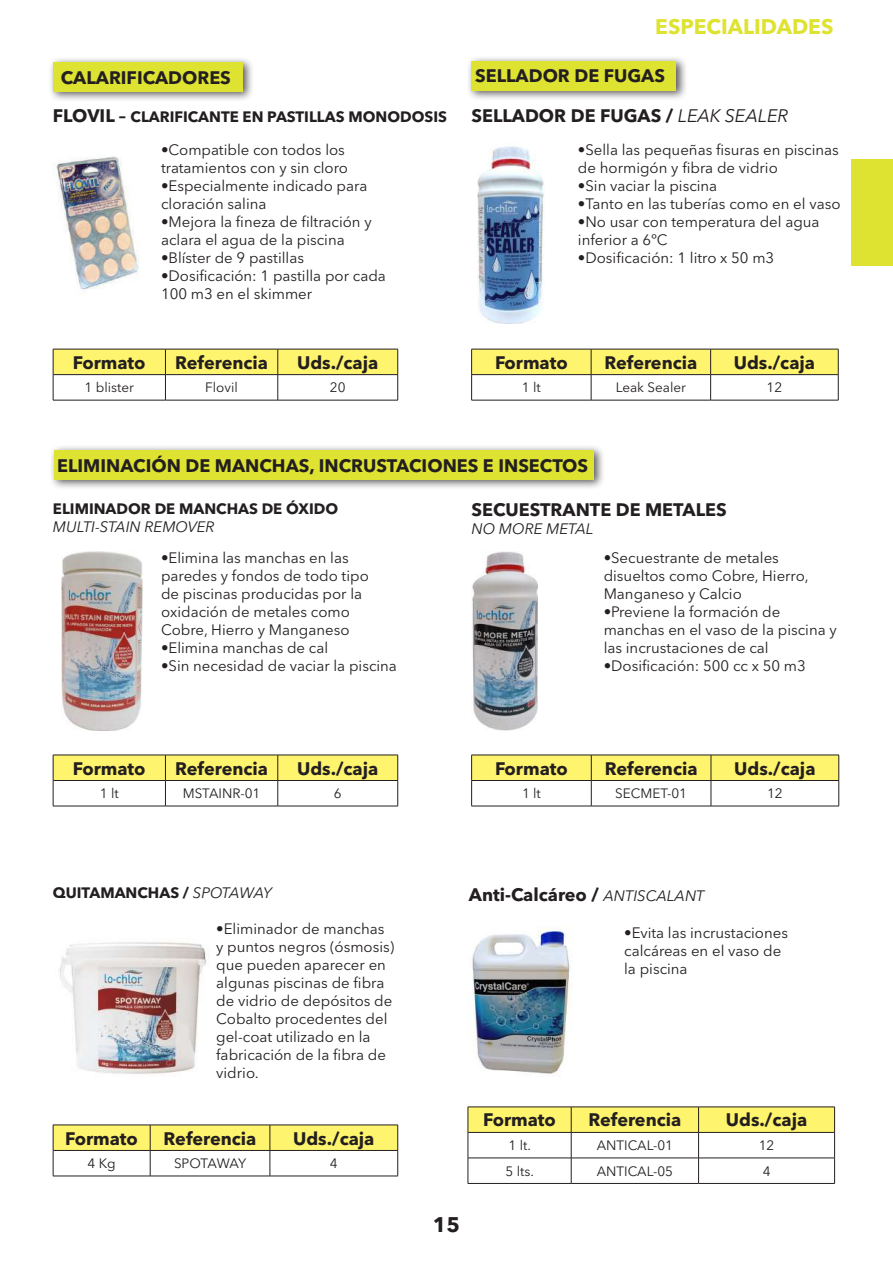
<style>
.page{position:relative;width:893px;height:1263px;background:#fff}
.page>*{position:absolute;margin:0;border:0;box-sizing:border-box;transform-origin:0 0}
.t1{font:700 21px "Avenir Next LT Pro";color:#dee230}
.t2{font:700 21px "Avenir Next LT Pro";color:#231f20}
.t3{font:700 18px "Avenir Next LT Pro";color:#231f20}
.t4{font:15px/18px "Avenir Next LT Pro";color:#231f20}
.t5{font:700 15px "Avenir Next LT Pro";color:#231f20}
.t6{font:italic 15px "Avenir Next LT Pro";color:#231f20}
.t7{font:13.5px "Avenir Next LT Pro";color:#231f20}
.s1{font-size:18px}
.s2{font-weight:400;font-style:italic}
.s3{font-weight:400;font-style:italic;font-size:15px}
</style>
<div class="page">
<div style="left:851px;top:159px;width:42px;height:107px;background:#dee230"></div>
<div style="left:466px;top:56px;width:222px;height:45px;background:#231f20;opacity:.75"></div>
<div style="left:471px;top:61px;width:205px;height:29px;background:#dee230"></div>
<div style="left:48px;top:57px;width:206px;height:46px;background:#231f20;opacity:.75"></div>
<div style="left:53px;top:62px;width:190px;height:29px;background:#dee230"></div>
<svg style="left:53px;top:349px;width:345px;height:51px"></svg>
<hr style="left:53px;top:400px;width:112px;height:1px;background:#231f20">
<hr style="left:165px;top:400px;width:113px;height:1px;background:#231f20">
<hr style="left:278px;top:400px;width:120px;height:1px;background:#231f20">
<svg style="left:471px;top:349px;width:368px;height:51px"></svg>
<hr style="left:471px;top:400px;width:120px;height:1px;background:#231f20">
<hr style="left:591px;top:400px;width:120px;height:1px;background:#231f20">
<hr style="left:711px;top:400px;width:127px;height:1px;background:#231f20">
<img style="left:56px;top:156px;width:83px;height:134px">
<svg style="left:53px;top:755px;width:345px;height:51px"></svg>
<hr style="left:53px;top:806px;width:112px;height:1px;background:#231f20">
<hr style="left:165px;top:806px;width:113px;height:1px;background:#231f20">
<hr style="left:278px;top:806px;width:120px;height:1px;background:#231f20">
<svg style="left:471px;top:755px;width:368px;height:51px"></svg>
<hr style="left:471px;top:806px;width:120px;height:1px;background:#231f20">
<hr style="left:591px;top:806px;width:120px;height:1px;background:#231f20">
<hr style="left:711px;top:806px;width:128px;height:1px;background:#231f20">
<svg style="left:53px;top:1125px;width:345px;height:51px"></svg>
<hr style="left:53px;top:1176px;width:97px;height:1px;background:#231f20">
<hr style="left:150px;top:1176px;width:120px;height:1px;background:#231f20">
<hr style="left:270px;top:1176px;width:128px;height:1px;background:#231f20">
<div style="left:49px;top:445px;width:556px;height:46px;background:#231f20;opacity:.75"></div>
<div style="left:54px;top:450px;width:540px;height:29px;background:#dee230"></div>
<img style="left:478px;top:146px;width:66px;height:177px">
<img style="left:471px;top:552px;width:66px;height:179px">
<img style="left:61px;top:552px;width:82px;height:179px">
<img style="left:59px;top:942px;width:148px;height:132px">
<hr style="left:468px;top:1183px;width:103px;height:1px;background:#231f20">
<hr style="left:571px;top:1183px;width:128px;height:1px;background:#231f20">
<hr style="left:699px;top:1183px;width:136px;height:1px;background:#231f20">
<svg style="left:468px;top:1107px;width:367px;height:76px"></svg>
<img style="left:472px;top:926px;width:100px;height:148px">
<h1 class="t1" style="left:655px;top:13px;width:180px">ESPECIALIDADES</h1>
<p class="t3" style="left:61px;top:66px;width:171px">CALARIFICADORES</p>
<p class="t3" style="left:475px;top:65px;width:191px">SELLADOR DE FUGAS</p>
<p class="t5" style="left:53px;top:108px;width:396px"><span class="s1">FLOVIL –</span> CLARIFICANTE EN PASTILLAS MONODOSIS</p>
<p class="t3" style="left:471px;top:105px;width:318px">SELLADOR DE FUGAS / <span class="s2">LEAK SEALER</span></p>
<p class="t4" style="left:161px;top:141px;width:189px">•Compatible con todos los tratamientos con y sin cloro</p>
<p class="t4" style="left:161px;top:177px;width:208px">•Especialmente indicado para cloración salina</p>
<p class="t4" style="left:161px;top:213px;width:212px">•Mejora la fineza de filtración y aclara el agua de la piscina</p>
<p class="t4" style="left:161px;top:249px;width:144px">•Blíster de 9 pastillas</p>
<p class="t4" style="left:161px;top:267px;width:226px">•Dosificación: 1 pastilla por cada<br>100 m3 en el skimmer</p>
<p class="t4" style="left:578px;top:141px;width:262px">•Sella las pequeñas fisuras en piscinas de hormigón y fibra de vidrio</p>
<p class="t4" style="left:578px;top:177px;width:141px">•Sin vaciar la piscina</p>
<p class="t4" style="left:578px;top:195px;width:264px">•Tanto en las tuberías como en el vaso</p>
<p class="t4" style="left:578px;top:213px;width:243px">•No usar con temperatura del agua inferior a 6ºC</p>
<p class="t4" style="left:578px;top:249px;width:198px">•Dosificación: 1 litro x 50 m3</p>
<p class="t3" style="left:73px;top:351px;width:74px">Formato</p>
<p class="t3" style="left:175px;top:351px;width:94px">Referencia</p>
<p class="t3" style="left:297px;top:351px;width:83px">Uds./caja</p>
<p class="t7" style="left:85px;top:380px;width:51px">1 blister</p>
<p class="t7" style="left:205px;top:380px;width:34px">Flovil</p>
<p class="t7" style="left:330px;top:380px;width:17px">20</p>
<p class="t3" style="left:495px;top:351px;width:74px">Formato</p>
<p class="t3" style="left:604px;top:351px;width:94px">Referencia</p>
<p class="t3" style="left:734px;top:351px;width:83px">Uds./caja</p>
<p class="t7" style="left:522px;top:380px;width:20px">1 lt</p>
<p class="t7" style="left:616px;top:380px;width:72px">Leak Sealer</p>
<p class="t7" style="left:767px;top:380px;width:17px">12</p>
<p class="t3" style="left:57px;top:454px;width:532px">ELIMINACIÓN DE MANCHAS, INCRUSTACIONES E INSECTOS</p>
<p class="t5" style="left:53px;top:499px;width:287px">ELIMINADOR DE MANCHAS DE ÓXIDO</p>
<p class="t6" style="left:53px;top:518px;width:163px">MULTI-STAIN REMOVER</p>
<p class="t3" style="left:471px;top:499px;width:257px">SECUESTRANTE DE METALES</p>
<p class="t6" style="left:471px;top:520px;width:124px">NO MORE METAL</p>
<p class="t4" style="left:161px;top:549px;width:209px">•Elimina las manchas en las paredes y fondos de todo tipo de piscinas producidas por la oxidación de metales como<br>Cobre, Hierro y Manganeso</p>
<p class="t4" style="left:161px;top:639px;width:169px">•Elimina manchas de cal</p>
<p class="t4" style="left:161px;top:657px;width:237px">•Sin necesidad de vaciar la piscina</p>
<p class="t4" style="left:604px;top:549px;width:206px">•Secuestrante de metales disueltos como Cobre, Hierro,<br>Manganeso y Calcio</p>
<p class="t4" style="left:604px;top:603px;width:235px">•Previene la formación de manchas en el vaso de la piscina y las incrustaciones de cal</p>
<p class="t4" style="left:604px;top:657px;width:204px">•Dosificación: 500 cc x 50 m3</p>
<p class="t3" style="left:73px;top:757px;width:74px">Formato</p>
<p class="t3" style="left:175px;top:757px;width:94px">Referencia</p>
<p class="t3" style="left:297px;top:757px;width:83px">Uds./caja</p>
<p class="t7" style="left:100px;top:785px;width:20px">1 lt</p>
<p class="t7" style="left:183px;top:785px;width:79px">MSTAINR-01</p>
<p class="t7" style="left:334px;top:785px;width:9px">6</p>
<p class="t3" style="left:495px;top:757px;width:74px">Formato</p>
<p class="t3" style="left:605px;top:757px;width:94px">Referencia</p>
<p class="t3" style="left:734px;top:757px;width:83px">Uds./caja</p>
<p class="t7" style="left:522px;top:785px;width:20px">1 lt</p>
<p class="t7" style="left:615px;top:785px;width:73px">SECMET-01</p>
<p class="t7" style="left:767px;top:785px;width:17px">12</p>
<p class="t5" style="left:53px;top:884px;width:221px">QUITAMANCHAS / <span class="s2">SPOTAWAY</span></p>
<p class="t3" style="left:469px;top:883px;width:237px">Anti-Calcáreo / <span class="s3">ANTISCALANT</span></p>
<p class="t4" style="left:216px;top:919px;width:180px">•Eliminador de manchas y puntos negros (ósmosis) que pueden aparecer en algunas piscinas de fibra de vidrio de depósitos de<br>Cobalto procedentes del gel-coat utilizado en la fabricación de la fibra de vidrio.</p>
<p class="t4" style="left:624px;top:924px;width:165px">•Evita las incrustaciones calcáreas en el vaso de la piscina</p>
<p class="t3" style="left:65px;top:1127px;width:74px">Formato</p>
<p class="t3" style="left:164px;top:1127px;width:94px">Referencia</p>
<p class="t3" style="left:293px;top:1127px;width:83px">Uds./caja</p>
<p class="t7" style="left:88px;top:1155px;width:30px">4 Kg</p>
<p class="t7" style="left:174px;top:1155px;width:74px">SPOTAWAY</p>
<p class="t7" style="left:330px;top:1155px;width:9px">4</p>
<p class="t3" style="left:483px;top:1109px;width:74px">Formato</p>
<p class="t3" style="left:588px;top:1109px;width:94px">Referencia</p>
<p class="t3" style="left:726px;top:1109px;width:83px">Uds./caja</p>
<p class="t7" style="left:509px;top:1137px;width:24px">1 lt.</p>
<p class="t7" style="left:597px;top:1137px;width:78px">ANTICAL-01</p>
<p class="t7" style="left:759px;top:1137px;width:17px">12</p>
<p class="t7" style="left:506px;top:1163px;width:30px">5 lts.</p>
<p class="t7" style="left:597px;top:1163px;width:78px">ANTICAL-05</p>
<p class="t7" style="left:763px;top:1163px;width:9px">4</p>
<h1 class="t2" style="left:433px;top:1212px;width:29px">15</h1>
</div>
